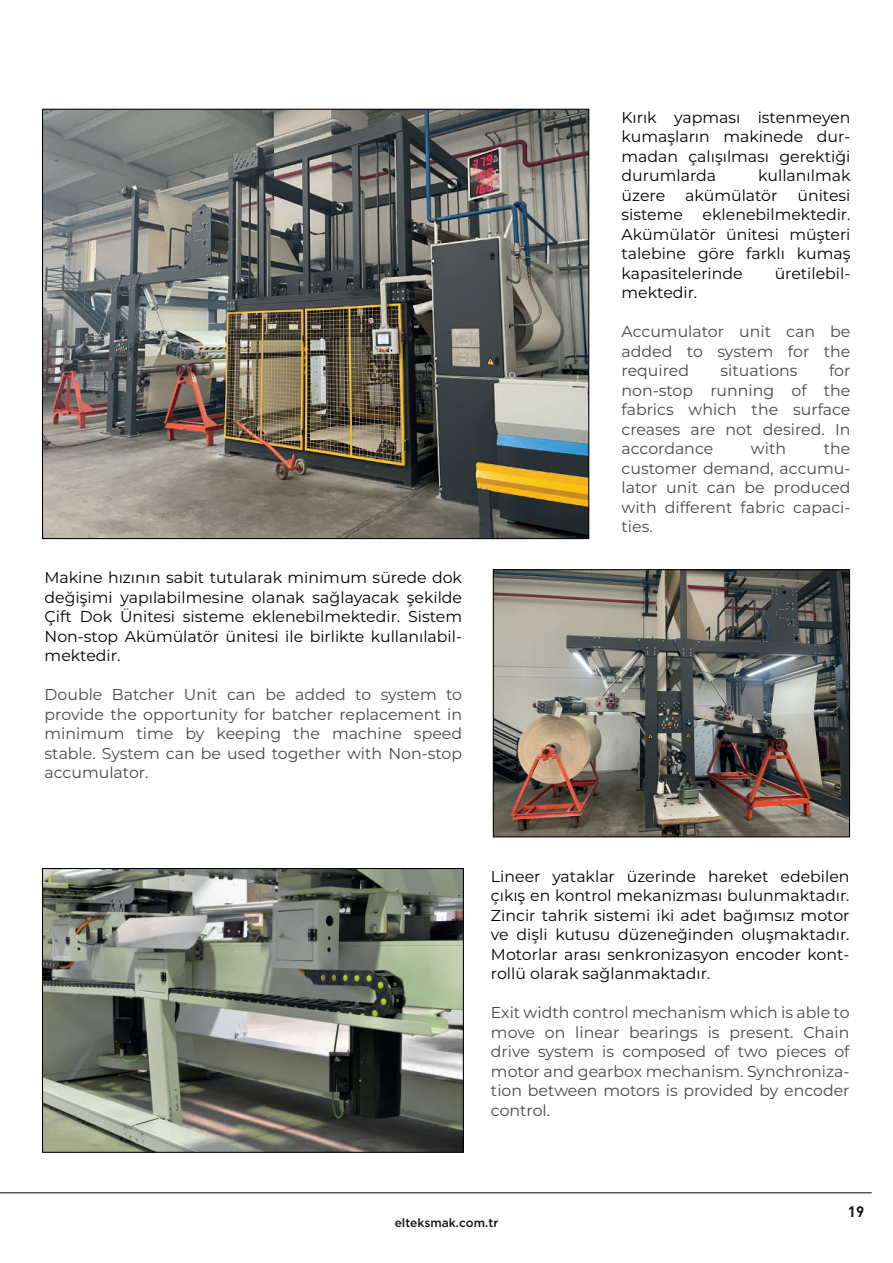
<style>
.page{position:relative;width:893px;height:1263px;background:#fff}
.page>*{position:absolute;margin:0;border:0;box-sizing:border-box;transform-origin:0 0}
.t1{font:15.75px/19.5px "Montserrat";color:#000001;text-align:justify}
.t2{font:15.75px/19.5px "Montserrat";color:#454749;text-align:justify}
.t3{font:700 15px "DIN Bek";color:#111416}
.t4{font:12px "Gotham TR Medium";color:#111416}
</style>
<div class="page">
<hr style="left:0;top:1192px;width:872px;height:1px;background:#111516">
<img style="left:44px;top:111px;width:543px;height:426px">
<img style="left:44px;top:870px;width:418px;height:281px">
<div style="left:42px;top:868px;width:422px;height:285px;border:1px solid #000001"></div>
<img style="left:495px;top:571px;width:353px;height:264px">
<div style="left:493px;top:569px;width:357px;height:268px;border:1px solid #000001"></div>
<p class="t1" style="left:622px;top:107px;width:230px">Kırık yapması istenmeyen kumaşların makinede dur&shy;madan çalışılması gerektiği durumlarda</p>
<p class="t1" style="left:758px;top:165px;width:94px">kullanılmak</p>
<p class="t1" style="left:622px;top:185px;width:45px">üzere</p>
<p class="t1" style="left:685px;top:185px;width:94px">akümülatör</p>
<p class="t1" style="left:622px;top:185px;width:230px;text-indent:176px">ünitesi sisteme eklenebilmektedir.<br>Akümülatör ünitesi müşteri talebine göre farklı kumaş kapasitelerinde</p>
<p class="t1" style="left:775px;top:263px;width:77px">üretilebil-</p>
<p class="t1" style="left:45px;top:567px;width:419px">Makine hızının sabit tutularak minimum sürede dok değişimi yapılabilmesine olanak sağlayacak şekilde Çift Dok Ünitesi sisteme eklenebilmektedir. Sistem Non-stop Akümülatör ünitesi ile birlikte kullanılabil&shy;mektedir.</p>
<p class="t2" style="left:45px;top:684px;width:419px">Double Batcher Unit can be added to system to provide the opportunity for batcher replacement in minimum time by keeping the machine speed stable. System can be used together with Non-stop accumulator.</p>
<p class="t1" style="left:622px;top:282px;width:77px">mektedir.</p>
<p class="t2" style="left:622px;top:321px;width:230px">Accumulator unit can be added to system for the required</p>
<p class="t2" style="left:622px;top:360px;width:230px;text-indent:208px">for non-stop running of the fabrics which the surface creases are not desired. In accordance</p>
<p class="t2" style="left:720px;top:360px;width:79px">situations</p>
<p class="t2" style="left:622px;top:438px;width:230px;text-indent:202px">the customer demand, accumu&shy;lator unit can be produced with different fabric capaci&shy;ties.</p>
<p class="t2" style="left:751px;top:438px;width:37px">with</p>
<p class="t1" style="left:491px;top:866px;width:360px">Lineer yataklar üzerinde hareket edebilen çıkış en kontrol mekanizması bulunmaktadır.<br>Zincir tahrik sistemi iki adet bağımsız motor ve dişli kutusu düzeneğinden oluşmaktadır.<br>Motorlar arası senkronizasyon encoder kont&shy;rollü olarak sağlanmaktadır.</p>
<p class="t2" style="left:491px;top:1002px;width:360px">Exit width control mechanism which is able to move on linear bearings is present. Chain drive system is composed of two pieces of motor and gearbox mechanism. Synchroniza&shy;tion between motors is provided by encoder control.</p>
<p class="t4" style="left:395px;top:1216px;width:105px">elteksmak.com.tr</p>
<p class="t3" style="left:848px;top:1202px;width:18px">19</p>
</div>
